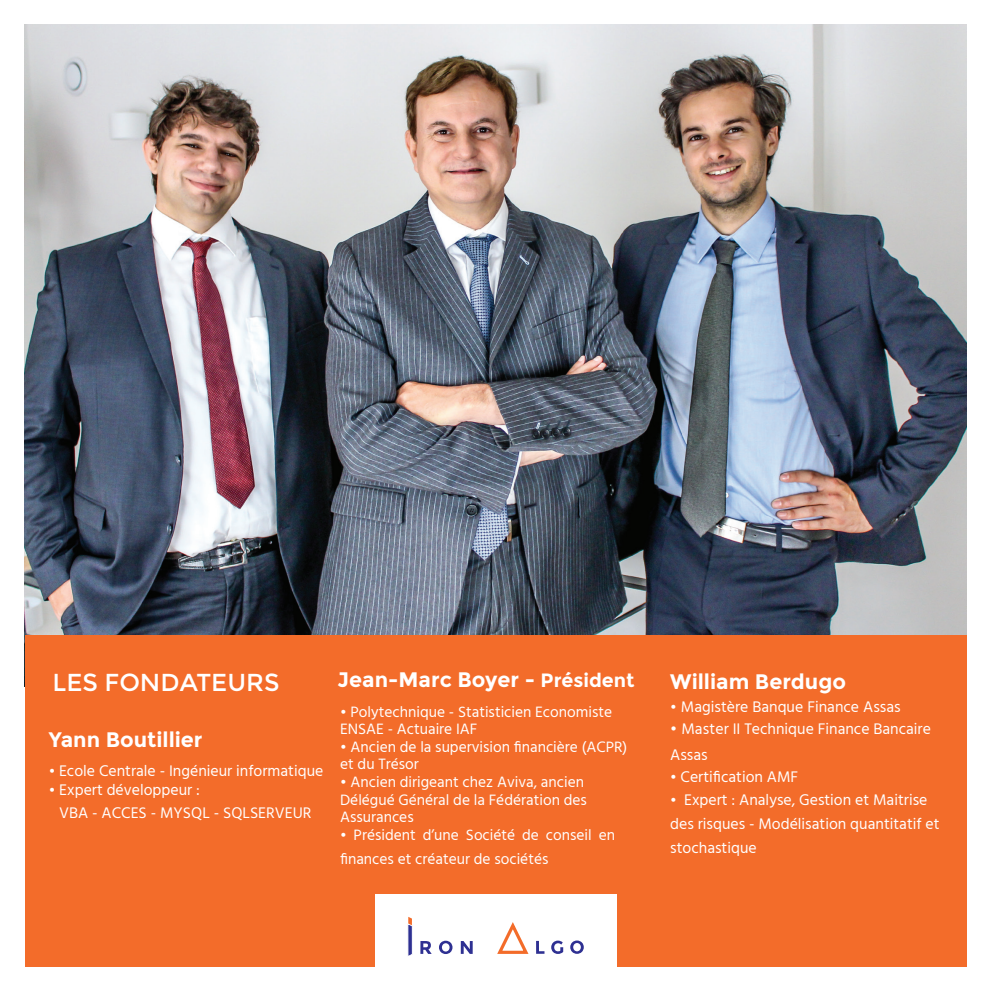
<style>
.page{position:relative;width:993px;height:993px;background:#fff}
.page>*{position:absolute;margin:0;border:0;box-sizing:border-box;transform-origin:0 0}
.t1{font:24.5px "Montserrat";color:#fff}
.t2{font:700 21px "Montserrat";color:#fff}
.t3{font:15.75px/23.8px "Hind";color:#fff}
.t4{font:15.4px/17.5px "Hind";color:#fff}
.s1{font-size:19.25px}
.s2{font-size:14.88px}
</style>
<div class="page">
<img style="left:25px;top:25px;width:941px;height:610px">
<div style="left:25px;top:635px;width:941px;height:331px;background:#f36c2a"></div>
<div style="left:374px;top:894px;width:242px;height:98px;background:#fff"></div>
<svg style="left:420px;top:941px;width:11px;height:12px"></svg>
<svg style="left:439px;top:940px;width:13px;height:13px"></svg>
<svg style="left:460px;top:941px;width:12px;height:12px"></svg>
<svg style="left:551px;top:940px;width:12px;height:13px"></svg>
<svg style="left:570px;top:940px;width:13px;height:13px"></svg>
<svg style="left:407px;top:917px;width:6px;height:39px"></svg>
<svg style="left:497px;top:922px;width:47px;height:32px"></svg>
<p class="t2" style="left:337px;top:667px;width:298px">Jean-Marc Boyer - <span class="s1">Président</span></p>
<p class="t4" style="left:340px;top:703px;width:273px"><span class="s2">•</span> Polytechnique - Statisticien Economiste<br>ENSAE - Actuaire IAF</p>
<p class="t4" style="left:340px;top:738px;width:289px"><span class="s2">•</span> Ancien de la supervision financière (ACPR) et du Trésor</p>
<p class="t4" style="left:340px;top:774px;width:248px"><span class="s2">•</span> Ancien dirigeant chez Aviva, ancien<br>Délégué Général de la Fédération des<br>Assurances</p>
<p class="t1" style="left:52px;top:667px;width:228px">LES FONDATEURS</p>
<p class="t2" style="left:670px;top:668px;width:177px">William Berdugo</p>
<p class="t2" style="left:49px;top:726px;width:155px">Yann Boutillier</p>
<p class="t3" style="left:670px;top:694px;width:232px"><span class="s2">•</span> Magistère Banque Finance Assas</p>
<p class="t3" style="left:670px;top:716px;width:262px;line-height:25.2px">• Master II Technique Finance Bancaire<br>Assas</p>
<p class="t3" style="left:670px;top:764px;width:129px"><span class="s2">•</span> Certification AMF</p>
<p class="t3" style="left:670px;top:787px;width:271px"><span class="s2">•</span> Expert : Analyse, Gestion et Maitrise des risques - Modélisation quantitatif et stochastique</p>
<p class="t3" style="left:49px;top:760px;width:276px"><span class="s2">•</span> Ecole Centrale - Ingénieur informatique</p>
<p class="t3" style="left:49px;top:778px;width:152px"><span class="s2">•</span> Expert développeur :</p>
<p class="t3" style="left:59px;top:800px;width:254px">VBA - ACCES - MYSQL - SQLSERVEUR</p>
<p class="t4" style="left:340px;top:822px;width:276px;line-height:23.8px"><span class="s2">•</span> Président d’une Société de conseil en finances et créateur de sociétés</p>
</div>
